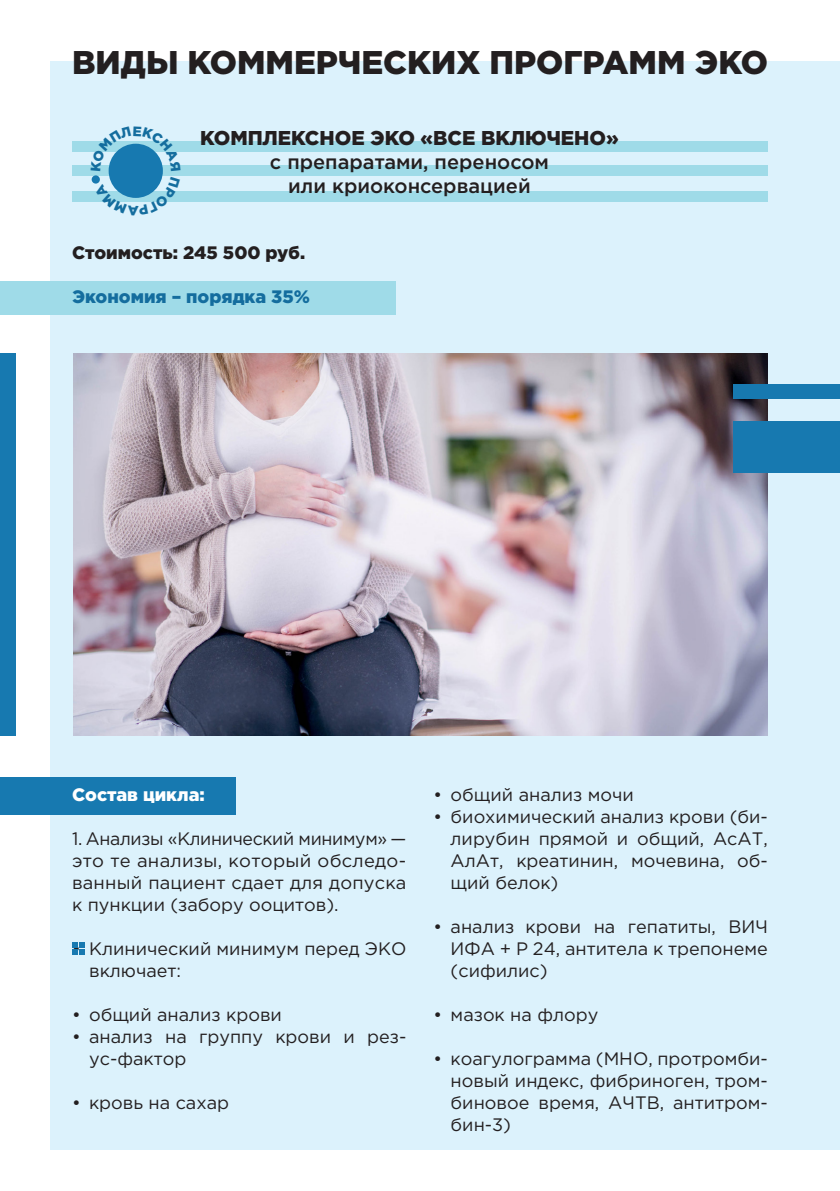
<style>
.page{position:relative;width:840px;height:1191px;background:#fff}
.page>*{position:absolute;margin:0;border:0;box-sizing:border-box;transform-origin:0 0}
.t1{font:900 32.8px "Gotham Pro";color:#231f20}
.t2{font:500 20px "Gotham Pro";color:#231f20}
.t3{font:900 20px "Gotham Pro";color:#231f20}
.t4{font:18px/22px "Gotham Pro";color:#231f20;text-align:justify}
.t5{font:900 18px "Gotham Pro";color:#231f20}
.t6{font:900 18px "Gotham Pro";color:#146d9e}
.t7{font:900 18px "Gotham Pro";color:#fff}
</style>
<div class="page">
<div style="left:50px;top:61px;width:789px;height:1089px;background:#dcf2fc"></div>
<div style="left:0;top:777px;width:235px;height:37px;background:#1779b0"></div>
<img style="left:73px;top:353px;width:694px;height:382px">
<div style="left:0;top:353px;width:15px;height:382px;background:#1779b0"></div>
<div style="left:733px;top:421px;width:106px;height:51px;background:#1779b0"></div>
<div style="left:733px;top:384px;width:106px;height:14px;background:#1779b0"></div>
<div style="left:0;top:281px;width:395px;height:33px;background:#9fdbe8"></div>
<div style="left:72px;top:141px;width:695px;height:10px;background:#9fdbe8"></div>
<div style="left:72px;top:165px;width:695px;height:10px;background:#9fdbe8"></div>
<div style="left:72px;top:191px;width:695px;height:10px;background:#9fdbe8"></div>
<svg style="left:72px;top:942px;width:12px;height:12px"></svg>
<svg style="left:92px;top:175px;width:8px;height:9px"></svg>
<div style="left:109px;top:144px;width:54px;height:54px;background:#1779b0;border-radius:50%"></div>
<svg style="left:91px;top:143px;width:90px;height:28px"></svg>
<svg style="left:94px;top:177px;width:86px;height:25px"></svg>
<p class="t1" style="left:72px;top:44px;width:697px">ВИДЫ КОММЕРЧЕСКИХ ПРОГРАММ ЭКО</p>
<p class="t3" style="left:200px;top:126px;width:420px">КОМПЛЕКСНОЕ ЭКО «ВСЕ ВКЛЮЧЕНО»</p>
<p class="t2" style="left:270px;top:151px;width:280px">с препаратами, переносом</p>
<p class="t2" style="left:288px;top:175px;width:244px">или криоконсервацией</p>
<p class="t5" style="left:72px;top:242px;width:234px">Стоимость: 245 500 руб.</p>
<p class="t6" style="left:72px;top:286px;width:239px">Экономия – порядка 35%</p>
<p class="t7" style="left:72px;top:784px;width:134px">Состав цикла:</p>
<p class="t4" style="left:72px;top:827px;width:335px">1. Анализы «Клинический минимум» — это те анализы, который обследо&shy;ванный пациент сдает для допуска к пункции (забору ооцитов).</p>
<p class="t4" style="left:89px;top:937px;width:318px;text-indent:-17px">• Клинический минимум перед ЭКО включает:</p>
<p class="t4" style="left:72px;top:1003px;width:211px">• общий анализ крови</p>
<p class="t4" style="left:89px;top:1025px;width:318px;text-indent:-17px">• анализ на группу крови и рез&shy;ус-фактор</p>
<p class="t4" style="left:72px;top:1091px;width:158px">• кровь на сахар</p>
<p class="t4" style="left:433px;top:783px;width:202px">• общий анализ мочи</p>
<p class="t4" style="left:450px;top:805px;width:318px;text-indent:-17px">• биохимический анализ крови (би&shy;лирубин прямой и общий, АсАТ, АлАт, креатинин, мочевина, об&shy;щий белок)</p>
<p class="t4" style="left:450px;top:915px;width:318px;text-indent:-17px">• анализ крови на гепатиты, ВИЧ ИФА + Р 24, антитела к трепонеме (сифилис)</p>
<p class="t4" style="left:433px;top:1003px;width:166px">• мазок на флору</p>
<p class="t4" style="left:450px;top:1047px;width:318px;text-indent:-17px">• коагулограмма (МНО, протромби&shy;новый индекс, фибриноген, тром&shy;биновое время, АЧТВ, антитром&shy;бин-3)</p>
</div>
